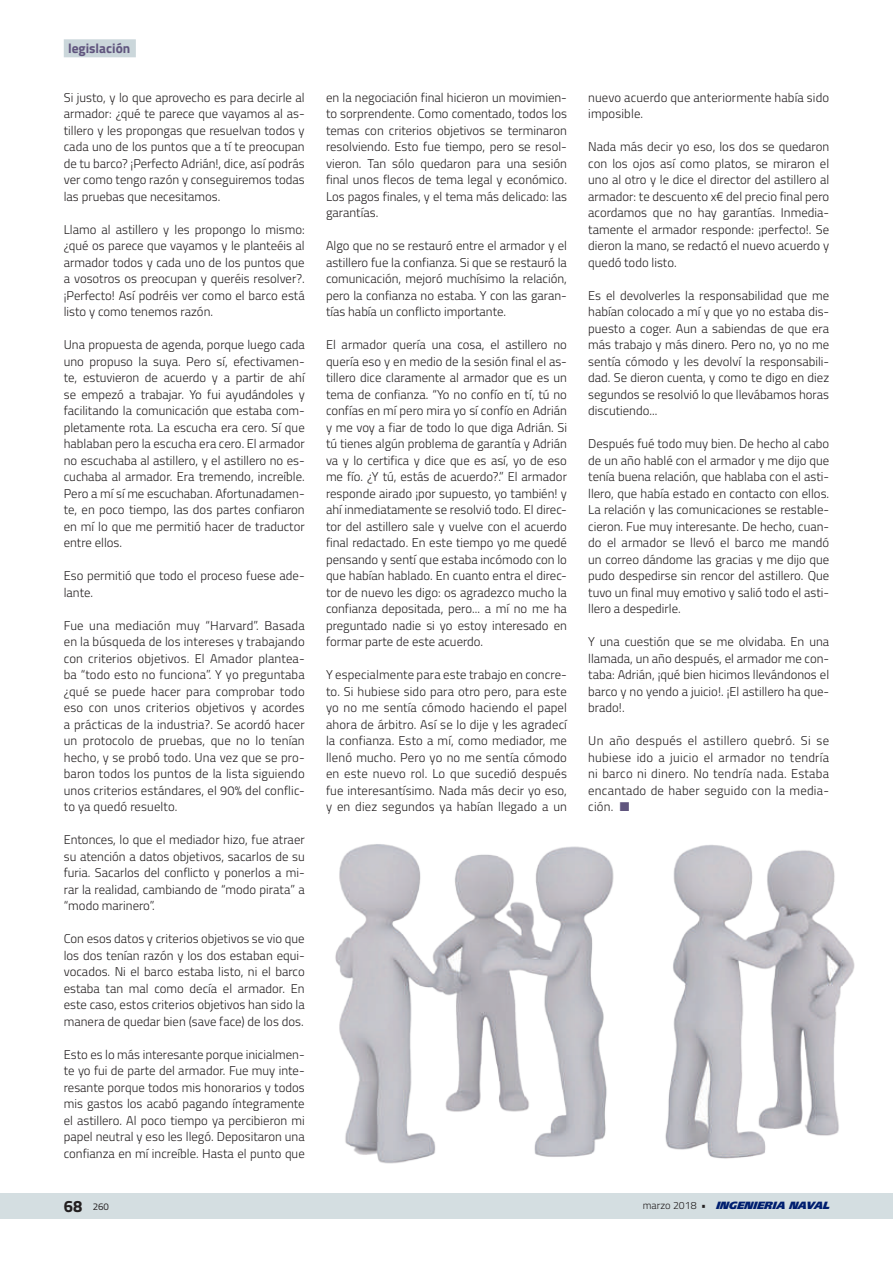
<style>
.page{position:relative;width:893px;height:1263px;background:#fff}
.page>*{position:absolute;margin:0;border:0;box-sizing:border-box;transform-origin:0 0}
.t1{font:700 16.5px "Titillium";color:#231f20}
.t2{font:700 13.5px "Titillium";color:#60557e}
.t3{font:300 12.75px/16.5px "Titillium";color:#231f20;text-align:justify}
.t4{font:italic 900 10.5px "Frutiger";color:#001f70}
.t5{font:9.75px "Titillium";color:#231f20}
.s1{color:#60557e}
.s2{font-family:"Titillium";font-weight:300;font-style:normal;color:#231f20}
</style>
<div class="page">
<div style="left:0;top:1194px;width:893px;height:25px;background:#d4dee1"></div>
<div style="left:64px;top:39px;width:72px;height:18px;background:#cbd7db"></div>
<img style="left:335px;top:844px;width:520px;height:320px">
<p class="t2" style="left:68px;top:38px;width:64px">legislación</p>
<p class="t3" style="left:64px;top:88px;width:242px">Si justo, y lo que aprovecho es para decirle al armador: ¿qué te parece que vayamos al as&shy;tillero y les propongas que resuelvan todos y cada uno de los puntos que a tí te preocupan de tu barco? ¡Perfecto Adrián!, dice, así podrás ver como tengo razón y conseguiremos todas las pruebas que necesitamos.</p>
<p class="t3" style="left:64px;top:220px;width:242px">Llamo al astillero y les propongo lo mismo: ¿qué os parece que vayamos y le planteéis al armador todos y cada uno de los puntos que a vosotros os preocupan y queréis resolver?. ¡Perfecto! Así podréis ver como el barco está listo y como tenemos razón.</p>
<p class="t3" style="left:64px;top:336px;width:242px">Una propuesta de agenda, porque luego cada uno propuso la suya. Pero sí, efectivamen&shy;te, estuvieron de acuerdo y a partir de ahí se empezó a trabajar. Yo fui ayudándoles y facilitando la comunicación que estaba com&shy;pletamente rota. La escucha era cero. Sí que hablaban pero la escucha era cero. El armador no escuchaba al astillero, y el astillero no es&shy;cuchaba al armador. Era tremendo, increíble.<br>Pero a mí sí me escuchaban. Afortunadamen&shy;te, en poco tiempo, las dos partes confiaron en mí lo que me permitió hacer de traductor entre ellos.</p>
<p class="t3" style="left:64px;top:567px;width:242px">Eso permitió que todo el proceso fuese ade&shy;lante.</p>
<p class="t3" style="left:64px;top:616px;width:242px">Fue una mediación muy “Harvard”. Basada en la búsqueda de los intereses y trabajando con criterios objetivos. El Amador plantea&shy;ba “todo esto no funciona”. Y yo preguntaba ¿qué se puede hacer para comprobar todo eso con unos criterios objetivos y acordes a prácticas de la industria?. Se acordó hacer un protocolo de pruebas, que no lo tenían hecho, y se probó todo. Una vez que se pro&shy;baron todos los puntos de la lista siguiendo unos criterios estándares, el 90% del conflic&shy;to ya quedó resuelto.</p>
<p class="t3" style="left:64px;top:831px;width:242px">Entonces, lo que el mediador hizo, fue atraer su atención a datos objetivos, sacarlos de su furia. Sacarlos del conflicto y ponerlos a mi&shy;rar la realidad, cambiando de “modo pirata” a “modo marinero”.</p>
<p class="t3" style="left:64px;top:930px;width:242px">Con esos datos y criterios objetivos se vio que los dos tenían razón y los dos estaban equi&shy;vocados. Ni el barco estaba listo, ni el barco estaba tan mal como decía el armador. En este caso, estos criterios objetivos han sido la manera de quedar bien (save face) de los dos.</p>
<p class="t3" style="left:64px;top:1045px;width:242px">Esto es lo más interesante porque inicialmen&shy;te yo fui de parte del armador. Fue muy inte&shy;resante porque todos mis honorarios y todos mis gastos los acabó pagando íntegramente el astillero. Al poco tiempo ya percibieron mi papel neutral y eso les llegó. Depositaron una confianza en mí increíble. Hasta el punto que</p>
<p class="t3" style="left:326px;top:88px;width:242px">en la negociación final hicieron un movimien&shy;to sorprendente. Como comentado, todos los temas con criterios objetivos se terminaron resolviendo. Esto fue tiempo, pero se resol&shy;vieron. Tan sólo quedaron para una sesión final unos flecos de tema legal y económico.<br>Los pagos finales, y el tema más delicado: las garantías.</p>
<p class="t3" style="left:326px;top:237px;width:242px">Algo que no se restauró entre el armador y el astillero fue la confianza. Si que se restauró la comunicación, mejoró muchísimo la relación, pero la confianza no estaba. Y con las garan&shy;tías había un conflicto importante.</p>
<p class="t3" style="left:326px;top:336px;width:242px">El armador quería una cosa, el astillero no quería eso y en medio de la sesión final el as&shy;tillero dice claramente al armador que es un tema de confianza. “Yo no confío en tí, tú no confías en mí pero mira yo sí confío en Adrián y me voy a fiar de todo lo que diga Adrián. Si tú tienes algún problema de garantía y Adrián va y lo certifica y dice que es así, yo de eso me fío. ¿Y tú, estás de acuerdo?.” El armador responde airado ¡por supuesto, yo también! y ahí inmediatamente se resolvió todo. El direc&shy;tor del astillero sale y vuelve con el acuerdo final redactado. En este tiempo yo me quedé pensando y sentí que estaba incómodo con lo que habían hablado. En cuanto entra el direc&shy;tor de nuevo les digo: os agradezco mucho la confianza depositada, pero... a mí no me ha preguntado nadie si yo estoy interesado en formar parte de este acuerdo.</p>
<p class="t3" style="left:326px;top:666px;width:242px">Y especialmente para este trabajo en concre&shy;to. Si hubiese sido para otro pero, para este yo no me sentía cómodo haciendo el papel ahora de árbitro. Así se lo dije y les agradecí la confianza. Esto a mí, como mediador, me llenó mucho. Pero yo no me sentía cómodo en este nuevo rol. Lo que sucedió después fue interesantísimo. Nada más decir yo eso, y en diez segundos ya habían llegado a un</p>
<p class="t3" style="left:588px;top:88px;width:242px">nuevo acuerdo que anteriormente había sido imposible.</p>
<p class="t3" style="left:588px;top:138px;width:242px">Nada más decir yo eso, los dos se quedaron con los ojos así como platos, se miraron el uno al otro y le dice el director del astillero al armador: te descuento x€ del precio final pero acordamos que no hay garantías. Inmedia&shy;tamente el armador responde: ¡perfecto!. Se dieron la mano, se redactó el nuevo acuerdo y quedó todo listo.</p>
<p class="t3" style="left:588px;top:286px;width:242px">Es el devolverles la responsabilidad que me habían colocado a mí y que yo no estaba dis&shy;puesto a coger. Aun a sabiendas de que era más trabajo y más dinero. Pero no, yo no me sentía cómodo y les devolví la responsabili&shy;dad. Se dieron cuenta, y como te digo en diez segundos se resolvió lo que llevábamos horas discutiendo...</p>
<p class="t3" style="left:588px;top:435px;width:242px">Después fué todo muy bien. De hecho al cabo de un año hablé con el armador y me dijo que tenía buena relación, que hablaba con el asti&shy;llero, que había estado en contacto con ellos.<br>La relación y las comunicaciones se restable&shy;cieron. Fue muy interesante. De hecho, cuan&shy;do el armador se llevó el barco me mandó un correo dándome las gracias y me dijo que pudo despedirse sin rencor del astillero. Que tuvo un final muy emotivo y salió todo el asti&shy;llero a despedirle.</p>
<p class="t3" style="left:588px;top:633px;width:242px">Y una cuestión que se me olvidaba. En una llamada, un año después, el armador me con&shy;taba: Adrián, ¡qué bien hicimos llevándonos el barco y no yendo a juicio!. ¡El astillero ha que&shy;brado!.</p>
<p class="t3" style="left:588px;top:732px;width:242px">Un año después el astillero quebró. Si se hubiese ido a juicio el armador no tendría ni barco ni dinero. No tendría nada. Estaba encantado de haber seguido con la media&shy;ción. <span class="s1">■</span></p>
<p class="t1" style="left:64px;top:1193px;width:20px">68</p>
<p class="t4" style="left:643px;top:1199px;width:192px"><span class="s2">m a r z o 2 0 1 8 •</span> INGENIERIA NAVAL</p>
<p class="t5" style="left:93px;top:1199px;width:18px">260</p>
</div>
